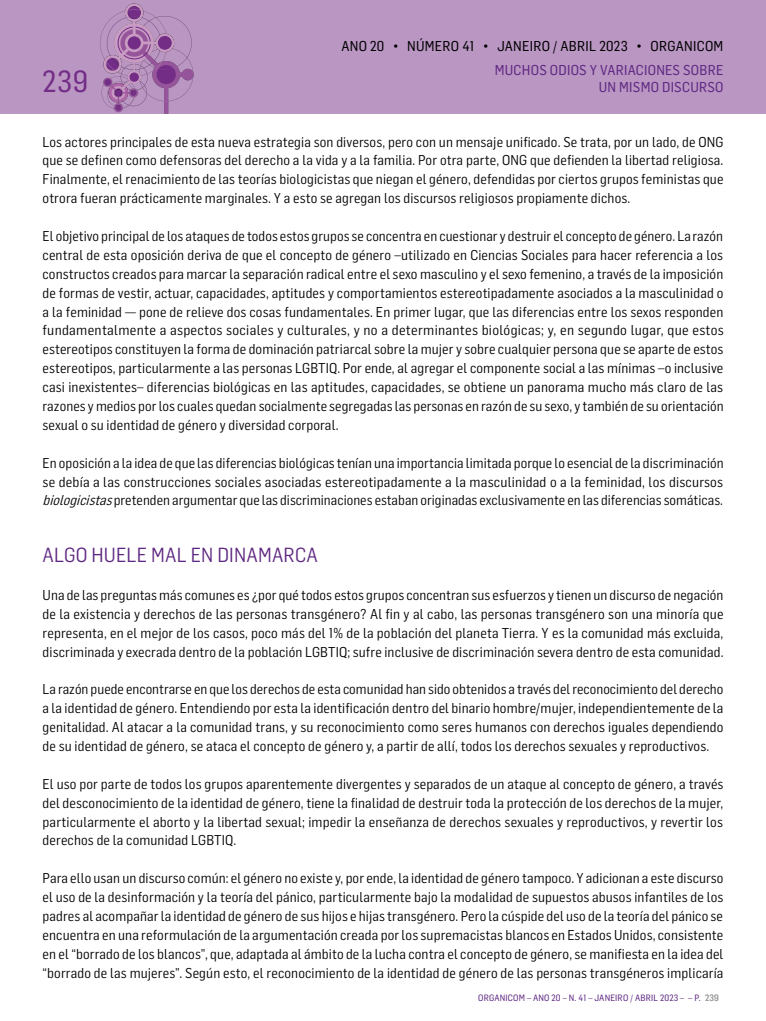
<style>
.page{position:relative;width:766px;height:1021px;background:#fff}
.page>*{position:absolute;margin:0;border:0;box-sizing:border-box;transform-origin:0 0}
.t1{font:30px "Flama Semicondensed Basic";color:#732d87}
.t2{font:20px "Flama Semicondensed";letter-spacing:.01em;color:#5f2882}
.t3{font:14px/18.9px "Flama Semicondensed";letter-spacing:.01em;color:#000;text-align:justify}
.t4{font:14px/16.8px "Flama Semicondensed Basic";letter-spacing:.02em;color:#5f2882;text-align:right}
.t5{font:14px "Flama Semicondensed Basic";letter-spacing:.02em;color:#000}
.t6{font:9px "Flama Semicondensed Basic";letter-spacing:.02em;color:#5f2882}
.s1{font-style:italic}
.s2{color:#9d9d9c}
</style>
<div class="page">
<div style="left:0;top:0;width:765px;height:113px;background:#ba96c3"></div>
<svg style="left:100px;top:3px;width:93px;height:110px"></svg>
<div style="left:158px;top:36px;width:14px;height:14px;background:#732d87;border-radius:50%"></div>
<div style="left:104px;top:79px;width:7px;height:7px;background:#732d87;border-radius:3px"></div>
<div style="left:128px;top:36px;width:13px;height:13px;background:#732d87;border-radius:50%"></div>
<div style="left:115px;top:89px;width:7px;height:7px;background:#732d87;border-radius:3px"></div>
<div style="left:129px;top:72px;width:10px;height:10px;background:#732d87;border-radius:5px"></div>
<h1 class="t1" style="left:43px;top:62px;width:47px">239</h1>
<p class="t5" style="left:341px;top:37px;width:383px">ANO 20 • NÚMERO 41 • JANEIRO / ABRIL 2023 • ORGANICOM</p>
<p class="t4" style="left:494px;top:61px;width:230px">MUCHOS ODIOS Y VARIACIONES SOBRE<br>UN MISMO DISCURSO</p>
<p class="t3" style="left:43px;top:131px;width:682px">Los actores principales de esta nueva estrategia son diversos, pero con un mensaje unificado. Se trata, por un lado, de ONG que se definen como defensoras del derecho a la vida y a la familia. Por otra parte, ONG que defienden la libertad religiosa.<br>Finalmente, el renacimiento de las teorías biologicistas que niegan el género, defendidas por ciertos grupos feministas que otrora fueran prácticamente marginales. Y a esto se agregan los discursos religiosos propiamente dichos.</p>
<p class="t3" style="left:43px;top:226px;width:682px">El objetivo principal de los ataques de todos estos grupos se concentra en cuestionar y destruir el concepto de género. La razón central de esta oposición deriva de que el concepto de género –utilizado en Ciencias Sociales para hacer referencia a los constructos creados para marcar la separación radical entre el sexo masculino y el sexo femenino, a través de la imposición de formas de vestir, actuar, capacidades, aptitudes y comportamientos estereotipadamente asociados a la masculinidad o a la feminidad — pone de relieve dos cosas fundamentales. En primer lugar, que las diferencias entre los sexos responden fundamentalmente a aspectos sociales y culturales, y no a determinantes biológicas; y, en segundo lugar, que estos estereotipos constituyen la forma de dominación patriarcal sobre la mujer y sobre cualquier persona que se aparte de estos estereotipos, particularmente a las personas LGBTIQ. Por ende, al agregar el componente social a las mínimas –o inclusive casi inexistentes– diferencias biológicas en las aptitudes, capacidades, se obtiene un panorama mucho más claro de las razones y medios por los cuales quedan socialmente segregadas las personas en razón de su sexo, y también de su orientación sexual o su identidad de género y diversidad corporal.</p>
<p class="t3" style="left:43px;top:452px;width:682px">En oposición a la idea de que las diferencias biológicas tenían una importancia limitada porque lo esencial de la discriminación se debía a las construcciones sociales asociadas estereotipadamente a la masculinidad o a la feminidad, los discursos <span class="s1">biologicistas</span>pretenden argumentar que las discriminaciones estaban originadas exclusivamente en las diferencias somáticas.</p>
<h2 class="t2" style="left:43px;top:542px;width:276px">ALGO HUELE MAL EN DINAMARCA</h2>
<p class="t3" style="left:43px;top:585px;width:682px">Una de las preguntas más comunes es ¿por qué todos estos grupos concentran sus esfuerzos y tienen un discurso de negación de la existencia y derechos de las personas transgénero? Al fin y al cabo, las personas transgénero son una minoría que representa, en el mejor de los casos, poco más del 1% de la población del planeta Tierra. Y es la comunidad más excluida, discriminada y execrada dentro de la población LGBTIQ; sufre inclusive de discriminación severa dentro de esta comunidad.</p>
<p class="t3" style="left:43px;top:679px;width:682px">La razón puede encontrarse en que los derechos de esta comunidad han sido obtenidos a través del reconocimiento del derecho a la identidad de género. Entendiendo por esta la identificación dentro del binario hombre/mujer, independientemente de la genitalidad. Al atacar a la comunidad trans, y su reconocimiento como seres humanos con derechos iguales dependiendo de su identidad de género, se ataca el concepto de género y, a partir de allí, todos los derechos sexuales y reproductivos.</p>
<p class="t3" style="left:43px;top:773px;width:682px">El uso por parte de todos los grupos aparentemente divergentes y separados de un ataque al concepto de género, a través del desconocimiento de la identidad de género, tiene la finalidad de destruir toda la protección de los derechos de la mujer, particularmente el aborto y la libertad sexual; impedir la enseñanza de derechos sexuales y reproductivos, y revertir los derechos de la comunidad LGBTIQ.</p>
<p class="t3" style="left:43px;top:868px;width:682px">Para ello usan un discurso común: el género no existe y, por ende, la identidad de género tampoco. Y adicionan a este discurso el uso de la desinformación y la teoría del pánico, particularmente bajo la modalidad de supuestos abusos infantiles de los padres al acompañar la identidad de género de sus hijos e hijas transgénero. Pero la cúspide del uso de la teoría del pánico se encuentra en una reformulación de la argumentación creada por los supremacistas blancos en Estados Unidos, consistente en el “borrado de los blancos”, que, adaptada al ámbito de la lucha contra el concepto de género, se manifiesta en la idea del “borrado de las mujeres”. Según esto, el reconocimiento de la identidad de género de las personas transgéneros implicaría</p>
<p class="t6" style="left:478px;top:992px;width:242px">ORGANICOM – ANO 20 – N. 41 – JANEIRO / ABRIL 2023 – – P. <span class="s2">239</span></p>
</div>
